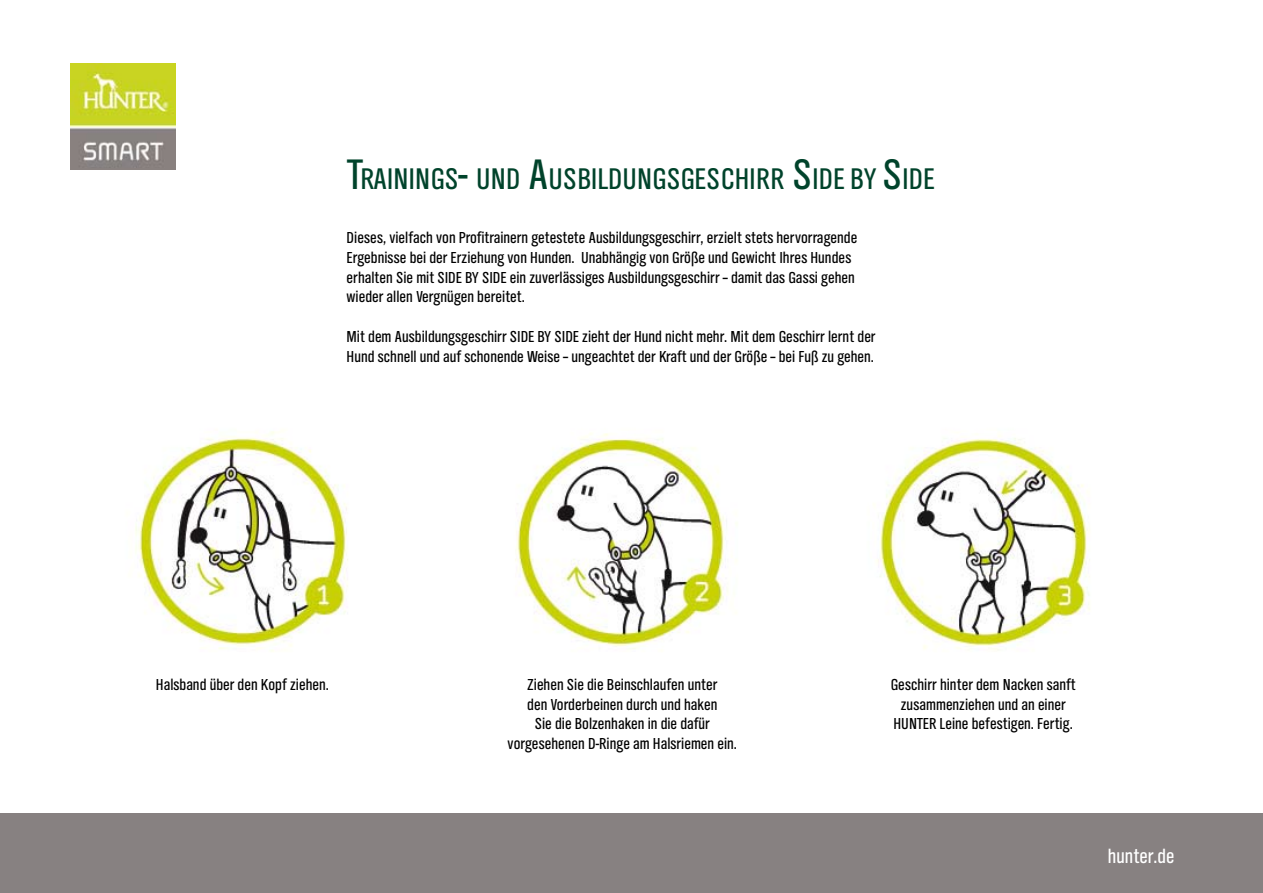
<style>
.page{position:relative;width:1263px;height:893px;background:#fff}
.page>*{position:absolute;margin:0;border:0;box-sizing:border-box;transform-origin:0 0}
.t1{font:31.05px "Hunter Smart";color:#00432b}
.t2{font:20.85px "Hunter Smart";color:#fff}
.t3{font:16.5px/19.8px "Hunter Smart";color:#000}
.s1{font-size:44.25px}
</style>
<div class="page">
<div style="left:0;top:814px;width:1263px;height:79px;background:#878181"></div>
<img style="left:70px;top:64px;width:106px;height:105px">
<img style="left:135px;top:431px;width:955px;height:221px">
<h1 class="t1" style="left:347px;top:163px;width:590px"><span class="s1">T</span>RAININGS<span class="s1">-</span> UND <span class="s1">A</span>USBILDUNGSGESCHIRR <span class="s1">S</span>IDE BY <span class="s1">S</span>IDE</h1>
<p class="t3" style="left:347px;top:228px;width:512px">Dieses, vielfach von Profitrainern getestete Ausbildungsgeschirr, erzielt stets hervorragende Ergebnisse bei der Erziehung von Hunden. Unabhängig von Größe und Gewicht Ihres Hundes erhalten Sie mit SIDE BY SIDE ein zuverlässiges Ausbildungsgeschirr – damit das Gassi gehen wieder allen Vergnügen bereitet.</p>
<p class="t3" style="left:347px;top:327px;width:530px">Mit dem Ausbildungsgeschirr SIDE BY SIDE zieht der Hund nicht mehr. Mit dem Geschirr lernt der<br>Hund schnell und auf schonende Weise – ungeachtet der Kraft und der Größe – bei Fuß zu gehen.</p>
<p class="t3" style="left:156px;top:674px;width:174px">Halsband über den Kopf ziehen.</p>
<p class="t3" style="left:508px;top:674px;width:231px;text-align:center">Ziehen Sie die Beinschlaufen unter<br>den Vorderbeinen durch und haken<br>Sie die Bolzenhaken in die dafür vorgesehenen D-Ringe am Halsriemen ein.</p>
<p class="t3" style="left:891px;top:674px;width:186px;text-align:center">Geschirr hinter dem Nacken sanft zusammenziehen und an einer<br>HUNTER Leine befestigen. Fertig.</p>
<p class="t2" style="left:1108px;top:845px;width:68px">hunter.de</p>
</div>
